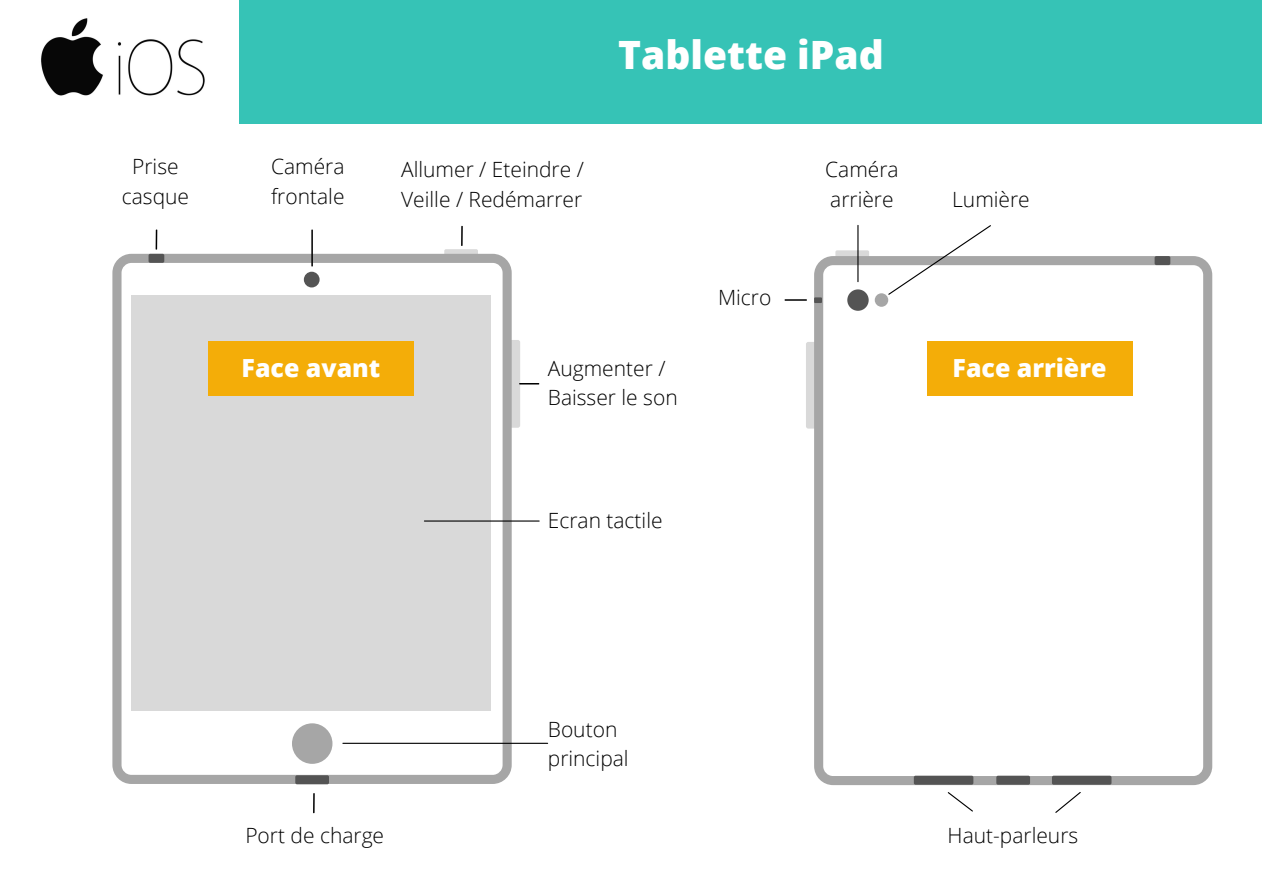
<style>
.page{position:relative;width:1263px;height:894px;background:#fff}
.page>*{position:absolute;margin:0;border:0;box-sizing:border-box;transform-origin:0 0}
.t1{font:800 39px "Open Sans";color:#fff}
.t2{font:800 24.9px "Open Sans";color:#fff}
.t3{font:300 21px/29.2px "Open Sans";color:#000}
</style>
<div class="page">
<div style="left:240px;top:0;width:1022px;height:124px;background:#36c3b6"></div>
<img style="left:41px;top:18px;width:164px;height:78px">
<div style="left:503px;top:340px;width:17px;height:87px;background:#d9d9d9;border-radius:2px"></div>
<div style="left:444px;top:249px;width:34px;height:9px;background:#d9d9d9;border-radius:2px"></div>
<svg style="left:112px;top:254px;width:400px;height:529px"></svg>
<div style="left:295px;top:775px;width:34px;height:9px;background:#545454;border-radius:2px"></div>
<div style="left:149px;top:254px;width:15px;height:9px;background:#545454;border-radius:2px"></div>
<div style="left:304px;top:271px;width:16px;height:16px;background:#545454;border-radius:50%"></div>
<div style="left:292px;top:723px;width:40px;height:40px;background:#a6a6a6;border-radius:50%"></div>
<svg style="left:156px;top:230px;width:1px;height:19px"></svg>
<hr style="left:311px;top:230px;width:2px;height:36px;background:#000">
<svg style="left:461px;top:226px;width:2px;height:19px"></svg>
<svg style="left:313px;top:793px;width:2px;height:19px"></svg>
<svg style="left:520px;top:383px;width:19px;height:1px"></svg>
<hr style="left:343px;top:742px;width:205px;height:1px;background:#000">
<div style="left:806px;top:342px;width:17px;height:86px;background:#d9d9d9;border-radius:2px"></div>
<div style="left:835px;top:250px;width:34px;height:9px;background:#d9d9d9;border-radius:2px"></div>
<svg style="left:814px;top:256px;width:398px;height:528px"></svg>
<div style="left:996px;top:775px;width:34px;height:9px;background:#545454;border-radius:2px"></div>
<div style="left:1155px;top:256px;width:15px;height:9px;background:#545454;border-radius:2px"></div>
<div style="left:847px;top:289px;width:22px;height:22px;background:#545454;border-radius:50%"></div>
<hr style="left:857px;top:225px;width:1px;height:56px;background:#000">
<div style="left:875px;top:293px;width:13px;height:14px;background:#a6a6a6;border-radius:50%"></div>
<svg style="left:887px;top:225px;width:105px;height:71px"></svg>
<div style="left:814px;top:297px;width:8px;height:6px;background:#545454"></div>
<svg style="left:785px;top:299px;width:21px;height:1px"></svg>
<div style="left:1052px;top:775px;width:59px;height:9px;background:#545454;border-radius:2px"></div>
<div style="left:914px;top:775px;width:59px;height:9px;background:#545454;border-radius:2px"></div>
<svg style="left:1055px;top:792px;width:26px;height:21px"></svg>
<svg style="left:947px;top:792px;width:26px;height:20px"></svg>
<div style="left:131px;top:295px;width:360px;height:415px;background:#d9d9d9"></div>
<div style="left:208px;top:342px;width:206px;height:54px;background:#f4ad08"></div>
<div style="left:927px;top:342px;width:206px;height:54px;background:#f4ad08"></div>
<hr style="left:424px;top:520px;width:115px;height:1px;background:#000">
<p class="t3" style="left:122px;top:151px;width:69px;text-align:center">Prise casque</p>
<p class="t3" style="left:271px;top:151px;width:75px">Caméra frontale</p>
<p class="t1" style="left:618px;top:27px;width:267px">Tablette iPad</p>
<p class="t3" style="left:401px;top:154px;width:184px">Allumer / Eteindre /<br>Veille / Redémarrer</p>
<p class="t3" style="left:718px;top:282px;width:55px">Micro</p>
<p class="t3" style="left:825px;top:154px;width:75px">Caméra arrière</p>
<p class="t3" style="left:952px;top:184px;width:79px">Lumière</p>
<p class="t2" style="left:242px;top:351px;width:140px">Face avant</p>
<p class="t2" style="left:953px;top:351px;width:155px">Face arrière</p>
<p class="t3" style="left:548px;top:353px;width:131px">Augmenter /<br>Baisser le son</p>
<p class="t3" style="left:548px;top:505px;width:116px">Ecran tactile</p>
<p class="t3" style="left:245px;top:820px;width:140px">Port de charge</p>
<p class="t3" style="left:548px;top:713px;width:82px">Bouton principal</p>
<p class="t3" style="left:947px;top:820px;width:132px">Haut-parleurs</p>
</div>
